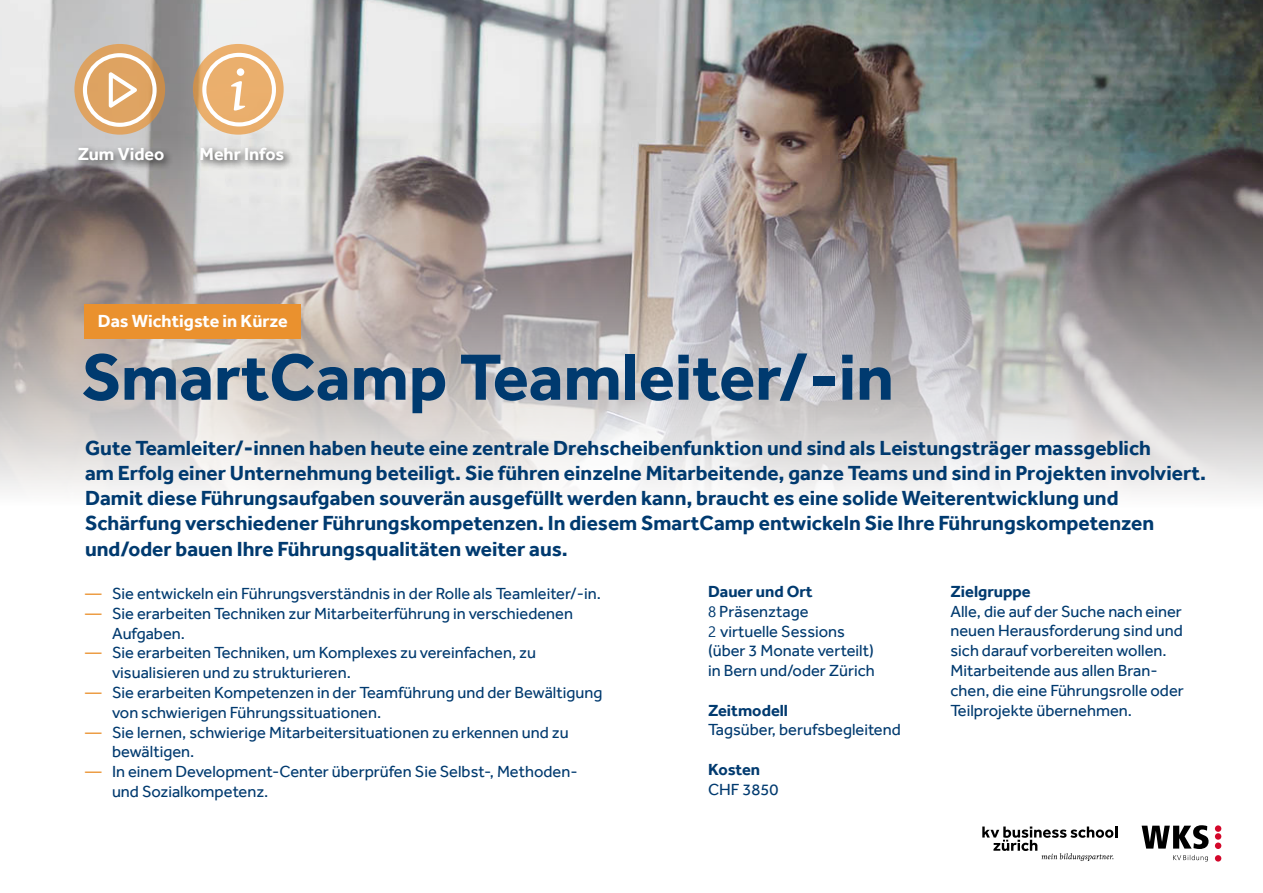
<style>
.page{position:relative;width:1263px;height:893px;background:#fff}
.page>*{position:absolute;margin:0;border:0;box-sizing:border-box;transform-origin:0 0}
.t1{font:700 67.5px "Effra";color:#003a6f}
.t2{font:italic 500 55.65px "Feijoa";color:#fff}
.t3{font:700 21px/25.2px "Effra";color:#003a6f}
.t4{font:700 18px "Effra";color:#fff}
.t5{font:16.5px/19.8px "Effra";color:#003a6f}
.t6{font:700 16.5px "Effra";color:#003a6f}
.s1{color:#ea912e}
.s2{font-weight:700}
.s3{font-family:"Ebrima";font-size:15px}
</style>
<div class="page">
<img style="left:0;top:0;width:1263px;height:122px">
<svg style="left:0;top:122px;width:1263px;height:372px;background:#b6b3b2"></svg>
<div style="left:84px;top:304px;width:217px;height:35px;background:#ea912e"></div>
<div style="left:196px;top:143px;width:98px;height:28px;background:#000;opacity:.75"></div>
<svg style="left:193px;top:44px;width:91px;height:91px"></svg>
<svg style="left:202px;top:53px;width:74px;height:73px;background:#edbe89"></svg>
<svg style="left:982px;top:826px;width:135px;height:35px"></svg>
<svg style="left:1142px;top:825px;width:66px;height:24px"></svg>
<div style="left:1215px;top:825px;width:6px;height:7px;background:#d3072a;border-radius:50%"></div>
<div style="left:1215px;top:833px;width:6px;height:7px;background:#d3072a;border-radius:50%"></div>
<div style="left:1215px;top:842px;width:6px;height:7px;background:#d3072a;border-radius:50%"></div>
<div style="left:1215px;top:855px;width:6px;height:7px;background:#d3072a;border-radius:50%"></div>
<svg style="left:1173px;top:855px;width:35px;height:7px"></svg>
<div style="left:74px;top:143px;width:100px;height:28px;background:#000;opacity:.75"></div>
<svg style="left:74px;top:44px;width:91px;height:91px"></svg>
<svg style="left:83px;top:53px;width:74px;height:74px"></svg>
<p class="t4" style="left:78px;top:143px;width:88px">Zum Video</p>
<h2 class="t2" style="left:229px;top:54px;width:19px">i</h2>
<p class="t4" style="left:200px;top:143px;width:86px">Mehr Infos</p>
<p class="t4" style="left:98px;top:310px;width:191px">Das Wichtigste in Kürze</p>
<h1 class="t1" style="left:82px;top:336px;width:814px">SmartCamp Teamleiter/-in</h1>
<p class="t3" style="left:85px;top:435px;width:1123px">Gute Teamleiter/-innen haben heute eine zentrale Drehscheibenfunktion und sind als Leistungsträger massgeblich<br>am Erfolg einer Unternehmung beteiligt. Sie führen einzelne Mitarbeitende, ganze Teams und sind in Projekten involviert.<br>Damit diese Führungsaufgaben souverän ausgefüllt werden kann, braucht es eine solide Weiterentwicklung und Schärfung verschiedener Führungskompetenzen. In diesem SmartCamp entwickeln Sie Ihre Führungskompetenzen und/oder bauen Ihre Führungsqualitäten weiter aus.</p>
<p class="t5" style="left:85px;top:583px;width:517px"><span class="s1">—</span> Sie entwickeln ein Führungsverständnis in der Rolle als Teamleiter/-in.</p>
<p class="t5" style="left:112px;top:603px;width:463px;text-indent:-27px"><span class="s1">—</span> Sie erarbeiten Techniken zur Mitarbeiterführung in verschiedenen<br>Aufgaben.</p>
<p class="t5" style="left:112px;top:643px;width:425px;text-indent:-27px"><span class="s1">—</span> Sie erarbeiten Techniken, um Komplexes zu vereinfachen, zu visualisieren und zu strukturieren.</p>
<p class="t5" style="left:112px;top:682px;width:492px;text-indent:-27px"><span class="s1">—</span> Sie erarbeiten Kompetenzen in der Teamführung und der Bewältigung von schwierigen Führungssituationen.</p>
<p class="t5" style="left:112px;top:722px;width:458px;text-indent:-27px"><span class="s1">—</span> Sie lernen, schwierige Mitarbeitersituationen zu erkennen und zu bewältigen.</p>
<p class="t5" style="left:112px;top:761px;width:467px;text-indent:-27px"><span class="s1">—</span> In einem Development-Center überprüfen Sie Selbst-, Methoden&shy;und Sozialkompetenz.</p>
<p class="t5" style="left:708px;top:581px;width:168px"><span class="s2">Dauer und Ort<br></span><span class="s3">8</span> Präsenztage<br><span class="s3">2</span> virtuelle Sessions (über 3 Monate verteilt) in Bern und/oder Zürich</p>
<p class="t6" style="left:708px;top:700px;width:82px">Zeitmodell</p>
<p class="t5" style="left:708px;top:720px;width:194px">Tagsüber, berufsbegleitend</p>
<p class="t6" style="left:708px;top:759px;width:54px">Kosten</p>
<p class="t5" style="left:708px;top:779px;width:72px">CHF 3850</p>
<p class="t6" style="left:950px;top:581px;width:82px">Zielgruppe</p>
<p class="t5" style="left:950px;top:601px;width:235px">Alle, die auf der Suche nach einer neuen Herausforderung sind und sich darauf vorbereiten wollen.<br>Mitarbeitende aus allen Bran&shy;chen, die eine Führungsrolle oder<br>Teilprojekte übernehmen.</p>
</div>
